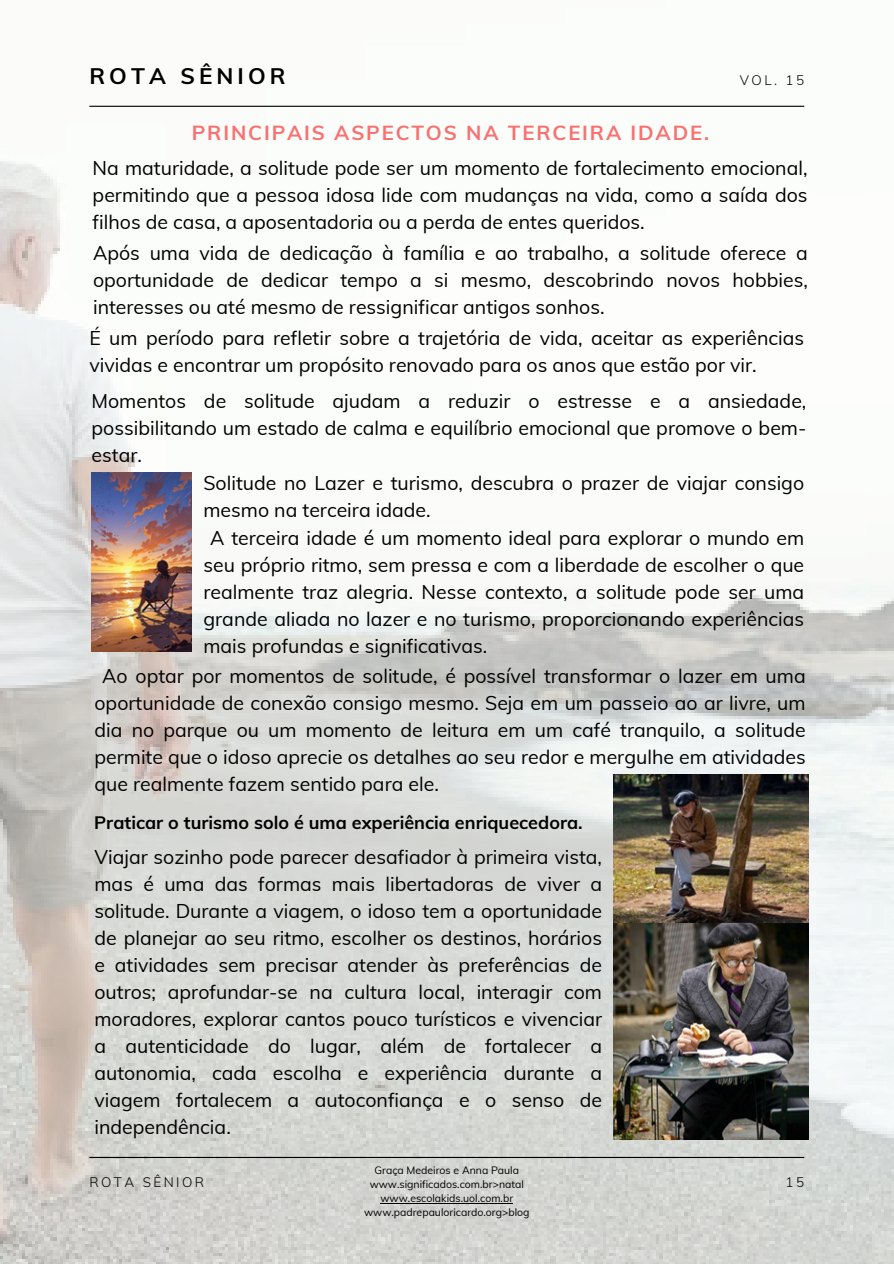
<style>
.page{position:relative;width:894px;height:1264px;background:#fff}
.page>*{position:absolute;margin:0;border:0;box-sizing:border-box;transform-origin:0 0}
.t1{font:700 22.5px "Muli";letter-spacing:.185em;color:#000}
.t2{font:700 20.4px "Muli";letter-spacing:.09em;color:#f87171}
.t3{font:19.5px/27px "Muli";color:#000;text-align:justify}
.t4{font:700 18px "Muli";color:#000}
.t5{font:300 13.5px "Muli";letter-spacing:.185em;color:#000}
.t6{font:10.5px "Muli";color:#000}
</style>
<div class="page">
<img style="left:0;top:105px;width:893px;height:1158px">
<hr style="left:89px;top:106px;width:715px;height:1px;background:#000">
<hr style="left:89px;top:1156px;width:715px;height:1px;background:#000">
<img style="left:91px;top:473px;width:101px;height:179px">
<img style="left:613px;top:774px;width:195px;height:365px">
<hr style="left:380px;top:1203px;width:133px;height:1px;background:#000">
<h1 class="t1" style="left:89px;top:61px;width:198px">ROTA SÊNIOR</h1>
<h3 class="t2" style="left:192px;top:119px;width:518px">PRINCIPAIS ASPECTOS NA TERCEIRA IDADE.</h3>
<p class="t5" style="left:739px;top:72px;width:66px">VOL. 15</p>
<h3 class="t3" style="left:93px;top:154px;width:716px">Na maturidade, a solitude pode ser um momento de fortalecimento emocional, permitindo que a pessoa idosa lide com mudanças na vida, como a saída dos filhos de casa, a aposentadoria ou a perda de entes queridos.</h3>
<h3 class="t3" style="left:93px;top:239px;width:716px">Após uma vida de dedicação à família e ao trabalho, a solitude oferece a oportunidade de dedicar tempo a si mesmo, descobrindo novos hobbies, interesses ou até mesmo de ressignificar antigos sonhos.</h3>
<h3 class="t3" style="left:89px;top:324px;width:716px">É um período para refletir sobre a trajetória de vida, aceitar as experiências vividas e encontrar um propósito renovado para os anos que estão por vir.</h3>
<p class="t3" style="left:91px;top:387px;width:716px">Momentos de solitude ajudam a reduzir o estresse e a ansiedade, possibilitando um estado de calma e equilíbrio emocional que promove o bem&shy;estar.</p>
<h2 class="t3" style="left:203px;top:469px;width:602px">Solitude no Lazer e turismo, descubra o prazer de viajar consigo mesmo na terceira idade.</h2>
<h3 class="t3" style="left:203px;top:524px;width:602px;text-indent:7px">A terceira idade é um momento ideal para explorar o mundo em seu próprio ritmo, sem pressa e com a liberdade de escolher o que realmente traz alegria. Nesse contexto, a solitude pode ser uma grande aliada no lazer e no turismo, proporcionando experiências mais profundas e significativas.</h3>
<p class="t3" style="left:94px;top:662px;width:712px;text-indent:8px">Ao optar por momentos de solitude, é possível transformar o lazer em uma oportunidade de conexão consigo mesmo. Seja em um passeio ao ar livre, um dia no parque ou um momento de leitura em um café tranquilo, a solitude permite que o idoso aprecie os detalhes ao seu redor e mergulhe em atividades que realmente fazem sentido para ele.</p>
<p class="t4" style="left:94px;top:810px;width:490px">Praticar o turismo solo é uma experiência enriquecedora.</p>
<p class="t3" style="left:94px;top:843px;width:509px">Viajar sozinho pode parecer desafiador à primeira vista, mas é uma das formas mais libertadoras de viver a solitude. Durante a viagem, o idoso tem a oportunidade de planejar ao seu ritmo, escolher os destinos, horários e atividades sem precisar atender às preferências de outros; aprofundar-se na cultura local, interagir com moradores, explorar cantos pouco turísticos e vivenciar a autenticidade do lugar, além de fortalecer a autonomia, cada escolha e experiência durante a viagem fortalecem a autoconfiança e o senso de independência.</p>
<h4 class="t5" style="left:89px;top:1173px;width:116px">ROTA SÊNIOR</h4>
<h3 class="t6" style="left:374px;top:1163px;width:146px">Graça Medeiros e Anna Paula</h3>
<h3 class="t6" style="left:369px;top:1177px;width:156px">www.significados.com.br&gt;natal</h3>
<h3 class="t6" style="left:380px;top:1191px;width:134px">www.escolakids.uol.com.br</h3>
<p class="t6" style="left:364px;top:1205px;width:167px">www.padrepauloricardo.org&gt;blog</p>
<h1 class="t5" style="left:785px;top:1173px;width:20px">15</h1>
</div>
